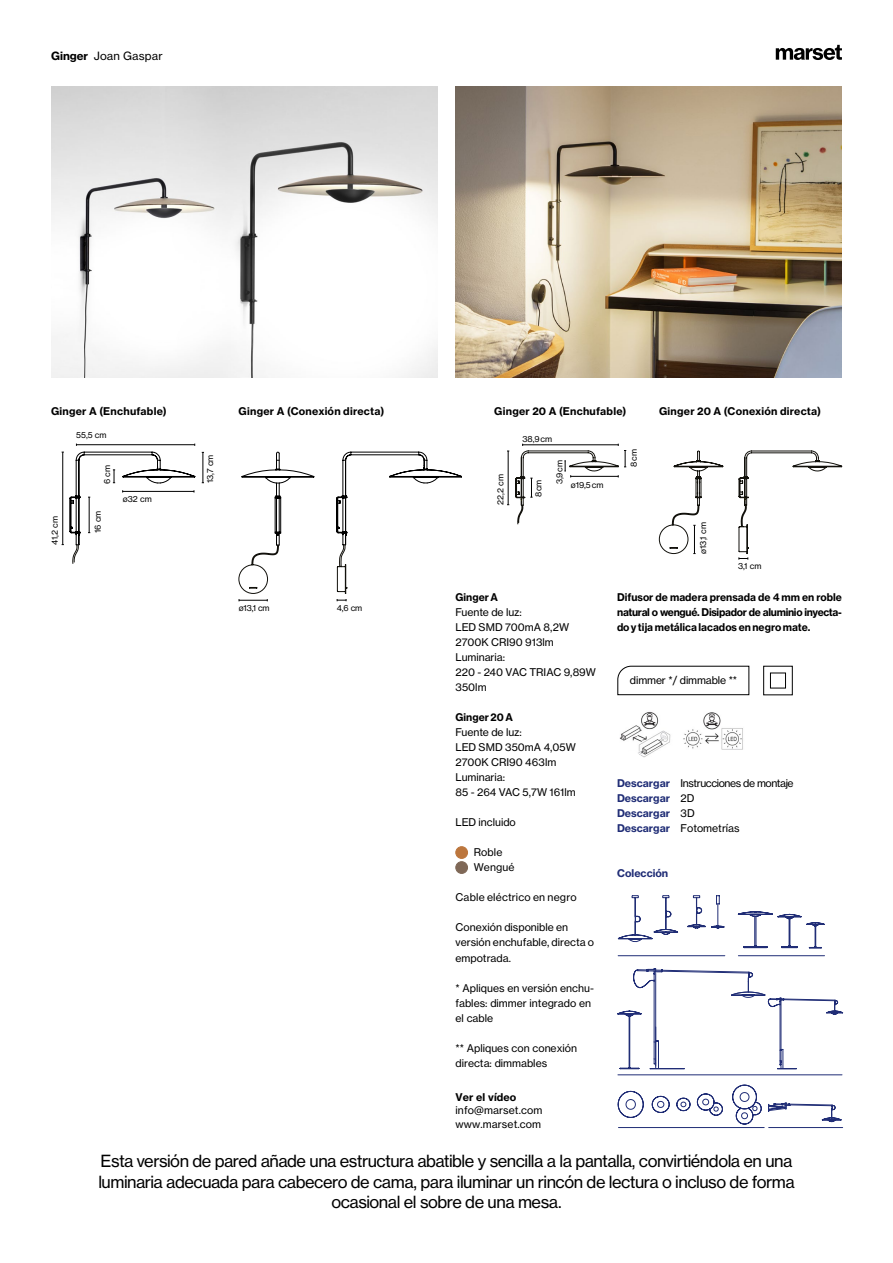
<style>
.page{position:relative;width:893px;height:1263px;background:#fff}
.page>*{position:absolute;margin:0;border:0;box-sizing:border-box;transform-origin:0 0}
.t1{font:16.5px/20.2px "N Haas Grotesk TX Pro 55 Rg";letter-spacing:-.03em;color:#000;text-align:center}
.t2{font:11.25px "N Haas Grotesk TX Pro 55 Rg";letter-spacing:.02em;color:#000}
.t3{font:10.5px/15px "N Haas Grotesk TX Pro 55 Rg";color:#000}
.t4{font:10.5px/15px "N Haas Grotesk TX Pro 75 Bd";letter-spacing:.01em;color:#000;text-align:justify}
.t5{font:10.5px/15px "N Haas Grotesk TX Pro 75 Bd";color:#202d76}
.t6{font:10.5px "N Haas Grotesk TX Pro 55 Rg";letter-spacing:-.04em;color:#000}
.t7{font:8.25px "N Haas Grotesk TX Pro 55 Rg";color:#000}
.s1{font-family:"N Haas Grotesk TX Pro 75 Bd"}
.s2{font-family:"N Haas Grotesk TX Pro 75 Bd";color:#202d76}
.s3{font-family:"N Haas Grotesk TX Pro 55 Rg";color:#000}
</style>
<div class="page">
<div style="left:456px;top:847px;width:11px;height:11px;background:#bc763d;border-radius:50%"></div>
<div style="left:455px;top:846px;width:13px;height:13px;border:1px solid #bc763d;border-radius:50%"></div>
<div style="left:456px;top:862px;width:11px;height:11px;background:#7f6857;border-radius:50%"></div>
<div style="left:455px;top:861px;width:13px;height:13px;border:1px solid #7f6857;border-radius:50%"></div>
<svg style="left:776px;top:45px;width:66px;height:15px"></svg>
<svg style="left:617px;top:666px;width:132px;height:29px"></svg>
<div style="left:763px;top:666px;width:30px;height:29px;border:1px solid #000"></div>
<div style="left:770px;top:673px;width:16px;height:15px;border:1px solid #000"></div>
<hr style="left:618px;top:955px;width:107px;height:1px;background:#202d76">
<hr style="left:738px;top:955px;width:86px;height:1px;background:#202d76">
<svg style="left:738px;top:911px;width:87px;height:37px"></svg>
<svg style="left:617px;top:968px;width:226px;height:161px"></svg>
<hr style="left:618px;top:1127px;width:146px;height:1px;background:#202d76">
<svg style="left:618px;top:895px;width:106px;height:47px"></svg>
<img style="left:455px;top:86px;width:387px;height:292px">
<img style="left:51px;top:86px;width:386px;height:292px">
<svg style="left:70px;top:444px;width:125px;height:120px"></svg>
<hr style="left:62px;top:452px;width:1px;height:93px;background:#000">
<hr style="left:203px;top:452px;width:1px;height:31px;background:#000">
<hr style="left:508px;top:451px;width:1px;height:54px;background:#000">
<svg style="left:659px;top:450px;width:183px;height:110px"></svg>
<svg style="left:515px;top:444px;width:111px;height:80px"></svg>
<svg style="left:336px;top:451px;width:126px;height:150px"></svg>
<svg style="left:238px;top:452px;width:77px;height:149px"></svg>
<img style="left:683px;top:712px;width:60px;height:38px">
<img style="left:619px;top:711px;width:52px;height:46px">
<svg style="left:626px;top:750px;width:18px;height:7px"></svg>
<p class="t2" style="left:51px;top:49px;width:113px"><span class="s1">Ginger</span> Joan Gaspar</p>
<p class="t4" style="left:51px;top:403px;width:117px">Ginger A (Enchufable)</p>
<p class="t4" style="left:239px;top:403px;width:147px">Ginger A (Conexión directa)</p>
<p class="t4" style="left:494px;top:403px;width:134px">Ginger 20 A (Enchufable)</p>
<p class="t4" style="left:659px;top:403px;width:163px">Ginger 20 A (Conexión directa)</p>
<p class="t7" style="left:50px;top:545px;width:30px;rotate:-90deg">41,2 cm</p>
<p class="t7" style="left:76px;top:430px;width:32px">55,5 cm</p>
<p class="t7" style="left:102px;top:484px;width:21px;rotate:-90deg">6 cm</p>
<p class="t7" style="left:93px;top:533px;width:24px;rotate:-90deg">16 cm</p>
<p class="t7" style="left:123px;top:493px;width:30px">ø32 cm</p>
<p class="t7" style="left:522px;top:434px;width:31px">38,9 cm</p>
<p class="t7" style="left:205px;top:483px;width:30px;rotate:-90deg">13,7 cm</p>
<p class="t7" style="left:554px;top:484px;width:26px;rotate:-90deg">3,9 cm</p>
<p class="t7" style="left:495px;top:505px;width:32px;rotate:-90deg">22,2 cm</p>
<p class="t7" style="left:533px;top:497px;width:19px;rotate:-90deg">8 cm</p>
<p class="t7" style="left:571px;top:480px;width:34px">ø19,5 cm</p>
<p class="t7" style="left:239px;top:603px;width:32px">ø13,1 cm</p>
<p class="t7" style="left:337px;top:603px;width:27px">4,6 cm</p>
<p class="t4" style="left:455px;top:590px;width:44px">Ginger A</p>
<p class="t3" style="left:455px;top:605px;width:142px">Fuente de luz:<br>LED SMD 700mA 8,2W<br>2700K CRI90 913lm<br>Luminaria:<br>220 - 240 VAC TRIAC 9,89W<br>350lm</p>
<p class="t4" style="left:455px;top:710px;width:59px">Ginger 20 A</p>
<p class="t3" style="left:455px;top:725px;width:122px">Fuente de luz:<br>LED SMD 350mA 4,05W<br>2700K CRI90 463lm<br>Luminaria:<br>85 - 264 VAC 5,7W 161lm</p>
<p class="t3" style="left:455px;top:815px;width:62px">LED incluido</p>
<p class="t3" style="left:474px;top:845px;width:42px">Roble<br>Wengué</p>
<p class="t3" style="left:455px;top:890px;width:123px">Cable eléctrico en negro</p>
<p class="t3" style="left:455px;top:920px;width:140px">Conexión disponible en versión enchufable, directa o empotrada.</p>
<p class="t3" style="left:455px;top:980px;width:140px">* Apliques en versión enchu&shy;fables: dimmer integrado en el cable</p>
<p class="t3" style="left:455px;top:1040px;width:123px">** Apliques con conexión directa: dimmables</p>
<p class="t4" style="left:455px;top:1089px;width:62px">Ver el vídeo</p>
<p class="t3" style="left:455px;top:1103px;width:88px;line-height:13.5px">info@marset.com www.marset.com</p>
<p class="t7" style="left:629px;top:467px;width:19px;rotate:-90deg">8 cm</p>
<p class="t7" style="left:698px;top:554px;width:33px;rotate:-90deg">ø13,1 cm</p>
<p class="t7" style="left:738px;top:561px;width:25px">3,1 cm</p>
<p class="t4" style="left:617px;top:590px;width:226px">Difusor de madera prensada de 4 mm en roble natural o wengué. Disipador de aluminio inyecta&shy;do y tija metálica lacados en negro mate.</p>
<p class="t3" style="left:630px;top:673px;width:109px">dimmer */ dimmable **</p>
<p class="t6" style="left:617px;top:777px;width:178px"><span class="s2">Descargar</span> Instrucciones de montaje</p>
<p class="t5" style="left:617px;top:791px;width:79px">Descargar <span class="s3">2D<br></span>Descargar <span class="s3">3D</span></p>
<p class="t3" style="left:617px;top:821px;width:124px"><span class="s2">Descargar</span> Fotometrías</p>
<p class="t5" style="left:617px;top:865px;width:53px">Colección</p>
<h1 class="t1" style="left:98px;top:1151px;width:698px">Esta versión de pared añade una estructura abatible y sencilla a la pantalla, convirtiéndola en una luminaria adecuada para cabecero de cama, para iluminar un rincón de lectura o incluso de forma ocasional el sobre de una mesa.</h1>
</div>
